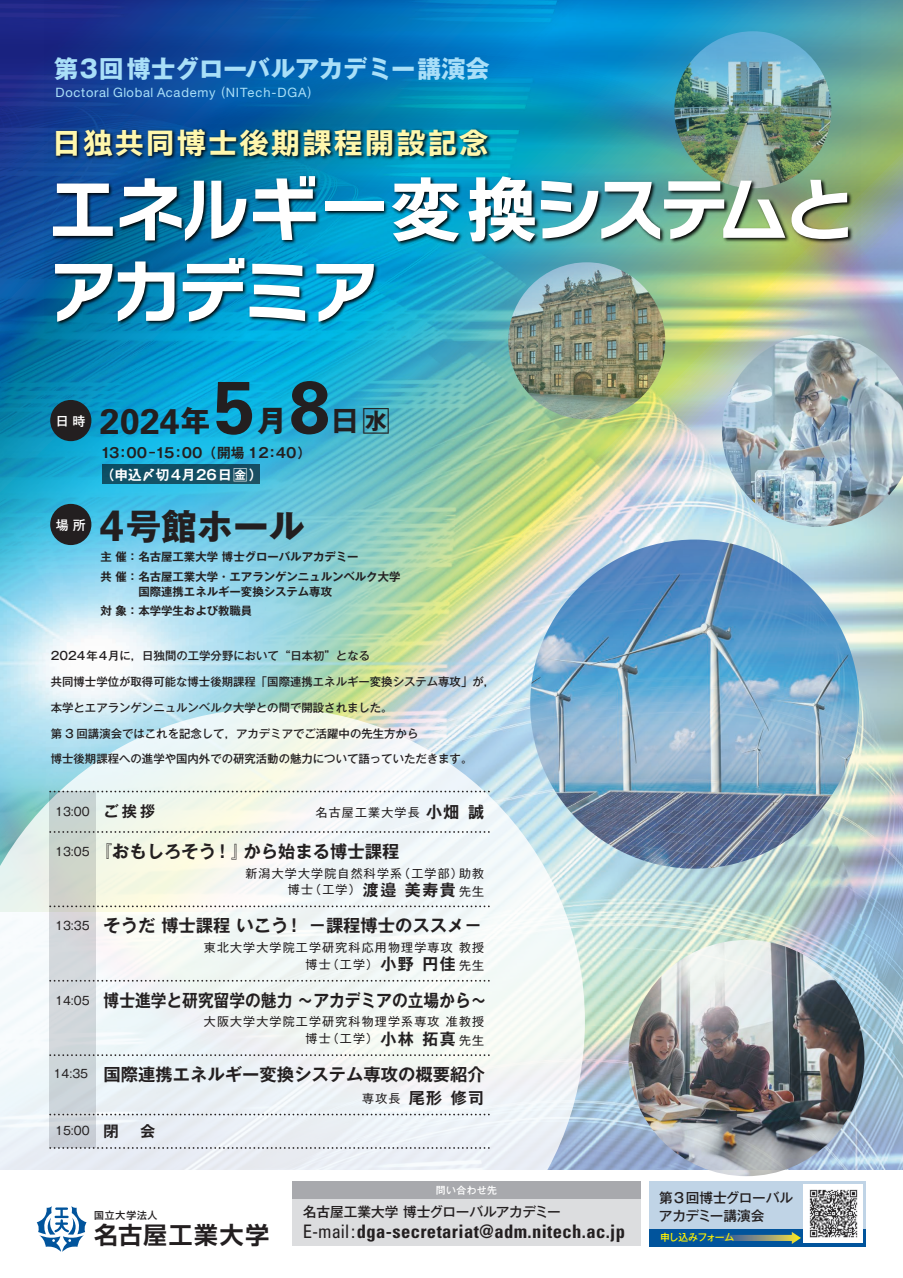
<style>
.page{position:relative;width:903px;height:1278px;background:#fff}
.page>*{position:absolute;margin:0;border:0;box-sizing:border-box;transform-origin:0 0}
.t1{font:700 74.02px "Univers LT Std";color:#231f20}
.t2{font:71.4px/82.5px "Nitalago Ruika 06";letter-spacing:-.06em;color:#fff}
.t3{font:700 43.57px "Univers LT Std";color:#231f20}
.t4{font:700 35.7px "Gothic MB101 Pro";color:#231f20}
.t5{font:700 35.52px "Univers LT Std";color:#231f20}
.t6{font:700 29.66px "Gothic MB101 Pro De";color:#231f20}
.t7{font:700 29.66px "Gothic MB101 Pro";color:#231f20}
.t8{font:29.57px "Nitalago Ruika 06";letter-spacing:.06em;color:#fff8ae}
.t9{font:700 24.32px "Gothic MB101 Pro";color:#aae0f9}
.t10{font:700 23.71px "Shin Go Pro De";letter-spacing:.08em;color:#231f20}
.t11{font:700 condensed 18.64px "Univers LT Std";letter-spacing:.02em;color:#231f20}
.t12{font:700 17.32px "Gothic MB101 Pro De";color:#231f20}
.t13{font:700 17.32px "Gothic MB101 Pro De";color:#231f20;scale:.91 1}
.t14{font:700 15.92px "Gothic MB101 Pro De";letter-spacing:.1em;color:#231f20}
.t15{font:700 15.22px "Gothic MB101 Pro De";color:#231f20}
.t16{font:500 13.65px/18.2px "Gothic MB101 Pro";color:#231f20}
.t17{font:700 13.65px "Gothic MB101 Pro De";color:#231f20}
.t18{font:700 13.65px "Gothic MB101 Pro De";letter-spacing:.03em;color:#fff}
.t19{font:12.95px "Helvetica Neue LT Std";letter-spacing:.06em;color:#aae0f9}
.t20{font:12.95px "Helvetica Neue LT Std";letter-spacing:.08em;color:#aae0f9}
.t21{font:500 12.95px "Gothic MB101 Pro";color:#fff}
.t22{font:11.99px "Gothic MB101 Pro";letter-spacing:.1em;color:#231f20}
.t23{font:11.55px "Gothic MB101 Pro";color:#231f20}
.t24{font:500 11.38px "Gothic MB101 Pro";color:#231f20}
.t25{font:700 11.38px/19.2px "Gothic MB101 Pro De";color:#231f20}
.t26{font:500 9.89px "Gothic MB101 Pro";letter-spacing:-.055em;color:#fff101}
.t27{font:500 9.89px "Shin Go Pro";letter-spacing:.08em;color:#231f20}
.t28{font:500 9.89px "Gothic MB101 Pro";letter-spacing:.04em;color:#fff}
.s1{font-family:"Gothic MB101 Pro";font-size:26.69px}
.s2{font-weight:400}
</style>
<div class="page">
<img style="left:585px;top:911px;width:318px;height:258px">
<img style="left:0;top:0;width:903px;height:911px">
<img style="left:0;top:225px;width:596px;height:724px">
<div style="left:649px;top:1180px;width:217px;height:66px;background:#c0d4e6"></div>
<div style="left:649px;top:1228px;width:217px;height:18px;background:#01549c"></div>
<svg style="left:0;top:708px;width:585px;height:544px;fill:#f0f7f6"></svg>
<div style="left:292px;top:1198px;width:348px;height:48px;background:#dcdddf"></div>
<svg style="left:37px;top:1205px;width:50px;height:46px"></svg>
<div style="left:804px;top:1184px;width:59px;height:58px;background:#fff"></div>
<img style="left:809px;top:1189px;width:49px;height:48px">
<div style="left:292px;top:1180px;width:348px;height:18px;background:#a8a9ad"></div>
<div style="left:50px;top:400px;width:41px;height:41px;background:#231f20;border-radius:50%"></div>
<div style="left:50px;top:504px;width:41px;height:41px;background:#231f20;border-radius:50%"></div>
<img style="left:508px;top:262px;width:157px;height:157px;border-radius:78px">
<div style="left:49px;top:791px;width:47px;height:356px;background:linear-gradient(to right,#ced5d6,#cfd5d4)"></div>
<svg style="left:50px;top:905px;width:442px;height:2px"></svg>
<svg style="left:50px;top:979px;width:442px;height:2px"></svg>
<svg style="left:50px;top:1054px;width:442px;height:2px"></svg>
<svg style="left:50px;top:831px;width:442px;height:1px"></svg>
<svg style="left:50px;top:790px;width:442px;height:2px"></svg>
<svg style="left:50px;top:1113px;width:442px;height:2px"></svg>
<svg style="left:50px;top:1146px;width:442px;height:2px"></svg>
<img style="left:722px;top:334px;width:181px;height:192px">
<img style="left:530px;top:539px;width:329px;height:329px;border-radius:164px">
<img style="left:628px;top:940px;width:236px;height:236px;border-radius:118px">
<img style="left:44px;top:0;width:816px;height:333px">
<div style="left:103px;top:465px;width:157px;height:19px;background:#124f64"></div>
<svg style="left:720px;top:1232px;width:81px;height:11px"></svg>
<h3 class="t9" style="left:54px;top:48px;width:437px">第3回博士グローバルアカデミー講演会</h3>
<p class="t19" style="left:308px;top:84px;width:5px">(</p>
<p class="t19" style="left:221px;top:84px;width:5px">(</p>
<p class="t19" style="left:56px;top:85px;width:162px">Doctoral Global Academy</p>
<p class="t20" style="left:226px;top:85px;width:82px">NITech-DGA</p>
<h3 class="t8" style="left:52px;top:127px;width:438px">日独共同博士後期課程開設記念</h3>
<h2 class="t2" style="left:47px;top:168px;width:810px">エネルギー変換システムとアカデミア</h2>
<p class="t21" style="left:56px;top:410px;width:31px">日時</p>
<p class="t21" style="left:56px;top:514px;width:32px">場所</p>
<h1 class="t1" style="left:214px;top:364px;width:43px">5</h1>
<h3 class="t7" style="left:181px;top:396px;width:31px">年</h3>
<h3 class="t7" style="left:257px;top:396px;width:31px">月</h3>
<h3 class="t5" style="left:100px;top:400px;width:81px">2024</h3>
<h1 class="t1" style="left:289px;top:364px;width:43px">8</h1>
<h3 class="t6" style="left:330px;top:396px;width:61px">日<span class="s1">水</span></h3>
<p class="t17" style="left:100px;top:441px;width:212px">13:00-15:00（開場 12:40(</p>
<p class="t18" style="left:101px;top:463px;width:163px">（申込〆切4月26日金(</p>
<h3 class="t4" style="left:126px;top:497px;width:180px">号館ホール</h3>
<h3 class="t3" style="left:100px;top:500px;width:26px">4</h3>
<p class="t25" style="left:100px;top:546px;width:302px">主催：名古屋工業大学博士グローバルアカデミー<br>共催：名古屋工業大学・エアランゲンニュルンベルク大学</p>
<p class="t25" style="left:100px;top:580px;width:233px">　　　国際連携エネルギー変換システム専攻対象：本学学生および教職員</p>
<p class="t24" style="left:51px;top:646px;width:321px">2024年4月に，日独間の工学分野において“日本初”となる</p>
<p class="t24" style="left:51px;top:672px;width:446px">共同博士学位が取得可能な博士後期課程「国際連携エネルギー変換システム専攻」が，</p>
<p class="t24" style="left:51px;top:698px;width:343px">本学とエアランゲンニュルンベルク大学との間で開設されました。</p>
<p class="t24" style="left:51px;top:724px;width:369px">第 3 回講演会ではこれを記念して，アカデミアでご活躍中の先生方から</p>
<p class="t24" style="left:51px;top:749px;width:423px">博士後期課程への進学や国内外での研究活動の魅力について語っていただきます。</p>
<h3 class="t15" style="left:104px;top:799px;width:53px">ご挨拶</h3>
<h3 class="t14" style="left:426px;top:798px;width:35px">小畑</h3>
<h3 class="t14" style="left:468px;top:798px;width:17px">誠</h3>
<p class="t22" style="left:315px;top:802px;width:106px">名古屋工業大学長</p>
<p class="t23" style="left:55px;top:802px;width:36px">13:00</p>
<p class="t23" style="left:55px;top:841px;width:36px">13:05</p>
<h3 class="t12" style="left:95px;top:836px;width:155px">『おもしろそう！』</h3>
<h3 class="t12" style="left:244px;top:836px;width:157px">から始まる博士課程</h3>
<p class="t22" style="left:398px;top:863px;width:66px">（工学部）</p>
<p class="t22" style="left:245px;top:863px;width:158px">新潟大学大学院自然科学系</p>
<p class="t22" style="left:459px;top:863px;width:27px">助教</p>
<p class="t22" style="left:309px;top:879px;width:53px">（工学）</p>
<p class="t22" style="left:288px;top:879px;width:27px">博士</p>
<h3 class="t14" style="left:363px;top:876px;width:35px">渡邉</h3>
<h3 class="t14" style="left:405px;top:876px;width:53px">美寿貴</h3>
<p class="t22" style="left:459px;top:881px;width:27px">先生</p>
<p class="t23" style="left:55px;top:916px;width:36px">13:35</p>
<h3 class="t12" style="left:104px;top:911px;width:186px">そうだ博士課程いこう</h3>
<h3 class="t12" style="left:286px;top:911px;width:198px">！－課程博士のススメ－</h3>
<p class="t22" style="left:204px;top:937px;width:250px">東北大学大学院工学研究科応用物理学専攻</p>
<p class="t22" style="left:459px;top:937px;width:27px">教授</p>
<p class="t22" style="left:327px;top:954px;width:53px">（工学）</p>
<p class="t22" style="left:305px;top:954px;width:27px">博士</p>
<h3 class="t14" style="left:380px;top:950px;width:35px">小野</h3>
<h3 class="t14" style="left:422px;top:950px;width:35px">円佳</h3>
<p class="t22" style="left:459px;top:955px;width:27px">先生</p>
<p class="t23" style="left:55px;top:990px;width:36px">14:05</p>
<h3 class="t13" style="left:104px;top:985px;width:422px">博士進学と研究留学の魅力～アカデミアの立場から~</h3>
<p class="t22" style="left:204px;top:1011px;width:237px">大阪大学大学院工学研究科物理学系専攻</p>
<p class="t22" style="left:446px;top:1011px;width:40px">准教授</p>
<p class="t22" style="left:327px;top:1028px;width:53px">（工学）</p>
<p class="t22" style="left:305px;top:1028px;width:27px">博士</p>
<h3 class="t14" style="left:380px;top:1025px;width:35px">小林</h3>
<h3 class="t14" style="left:422px;top:1025px;width:35px">拓真</h3>
<p class="t22" style="left:459px;top:1030px;width:27px">先生</p>
<p class="t23" style="left:54px;top:1064px;width:36px">14:35</p>
<h3 class="t12" style="left:104px;top:1060px;width:383px">国際連携エネルギー変換システム専攻の概要紹介</h3>
<p class="t22" style="left:362px;top:1087px;width:40px">専攻長</p>
<h3 class="t14" style="left:409px;top:1084px;width:35px">尾形</h3>
<h3 class="t14" style="left:451px;top:1084px;width:35px">修司</h3>
<p class="t23" style="left:55px;top:1121px;width:36px">15:00</p>
<h3 class="t15" style="left:104px;top:1118px;width:53px">閉　会</h3>
<p class="t28" style="left:436px;top:1182px;width:63px">問い合わせ先</p>
<p class="t27" style="left:94px;top:1206px;width:65px">国立大学法人</p>
<h3 class="t10" style="left:94px;top:1215px;width:176px">名古屋工業大学</h3>
<p class="t16" style="left:303px;top:1201px;width:259px">名古屋工業大学博士グローバルアカデミー</p>
<h3 class="t11" style="left:303px;top:1219px;width:324px"><span class="s2">-E mail:</span>dga-secretariat@adm.nitech.ac j p.</h3>
<p class="t16" style="left:659px;top:1186px;width:136px">第3回博士グローバルアカデミー講演会</p>
<p class="t26" style="left:660px;top:1229px;width:76px">申し込みフォーム</p>
</div>
